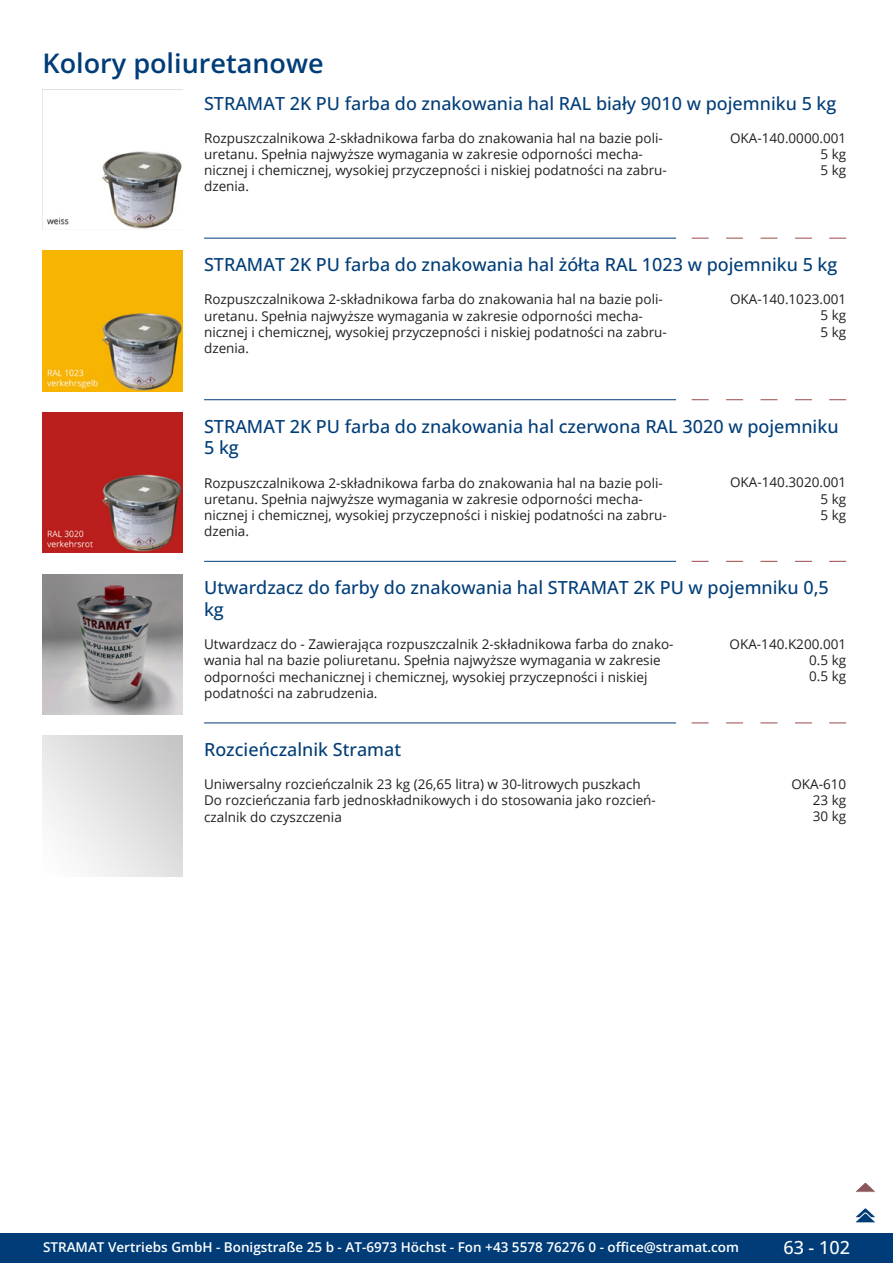
<style>
.page{position:relative;width:893px;height:1263px;background:#fff}
.page>*{position:absolute;margin:0;border:0;box-sizing:border-box;transform-origin:0 0}
.GruppeName{font:600 27px "Open Sans";color:#003d78}
.ArtikelName{font:500 18px/21.6px "Open Sans";color:#003d78}
.t1{font:500 18px "Open Sans";color:#fff}
.Beschreibung{font:13.5px/16.2px "Open Sans";color:#231f20}
.ArtikelNummer{font:13.5px "Open Sans";color:#231f20}
.t2{font:600 13.5px "Open Sans";color:#fff}
</style>
<div class="page">
<div style="left:0;top:1233px;width:893px;height:30px;background:#003d78"></div>
<img style="left:43px;top:89px;width:140px;height:141px">
<img style="left:43px;top:251px;width:140px;height:140px">
<svg style="left:692px;top:238px;width:17px;height:1px"></svg>
<svg style="left:726px;top:238px;width:17px;height:1px"></svg>
<svg style="left:760px;top:238px;width:17px;height:1px"></svg>
<svg style="left:795px;top:238px;width:17px;height:1px"></svg>
<svg style="left:829px;top:238px;width:17px;height:1px"></svg>
<hr style="left:204px;top:238px;width:472px;height:1px;background:#003d78">
<img style="left:43px;top:412px;width:140px;height:141px">
<svg style="left:692px;top:399px;width:17px;height:1px"></svg>
<svg style="left:726px;top:399px;width:17px;height:1px"></svg>
<svg style="left:760px;top:399px;width:17px;height:1px"></svg>
<svg style="left:795px;top:399px;width:17px;height:1px"></svg>
<svg style="left:829px;top:399px;width:17px;height:1px"></svg>
<hr style="left:204px;top:399px;width:472px;height:1px;background:#003d78">
<img style="left:43px;top:574px;width:140px;height:140px">
<svg style="left:692px;top:561px;width:17px;height:1px"></svg>
<svg style="left:726px;top:561px;width:17px;height:1px"></svg>
<svg style="left:760px;top:561px;width:17px;height:1px"></svg>
<svg style="left:795px;top:561px;width:17px;height:1px"></svg>
<svg style="left:829px;top:561px;width:17px;height:1px"></svg>
<hr style="left:204px;top:561px;width:472px;height:1px;background:#003d78">
<svg style="left:692px;top:723px;width:17px;height:1px"></svg>
<svg style="left:726px;top:723px;width:17px;height:1px"></svg>
<svg style="left:760px;top:723px;width:17px;height:1px"></svg>
<svg style="left:795px;top:723px;width:17px;height:1px"></svg>
<svg style="left:829px;top:723px;width:17px;height:1px"></svg>
<hr style="left:204px;top:723px;width:472px;height:1px;background:#003d78">
<svg style="left:856px;top:1183px;width:19px;height:9px"></svg>
<svg style="left:855px;top:1208px;width:21px;height:15px"></svg>
<p class="GruppeName" style="left:43px;top:44px;width:283px">Kolory poliuretanowe</p>
<p class="ArtikelName" style="left:204px;top:92px;width:634px">STRAMAT 2K PU farba do znakowania hal RAL biały 9010 w pojemniku 5 kg</p>
<p class="Beschreibung" style="left:204px;top:129px;width:463px">Rozpuszczalnikowa 2-składnikowa farba do znakowania hal na bazie poli&shy;uretanu. Spełnia najwyższe wymagania w zakresie odporności mecha&shy;nicznej i chemicznej, wysokiej przyczepności i niskiej podatności na zabru&shy;dzenia.</p>
<p class="ArtikelNummer" style="left:730px;top:128px;width:118px">OKA-140.0000.001</p>
<p class="ArtikelNummer" style="left:820px;top:145px;width:27px">5 kg</p>
<p class="ArtikelNummer" style="left:820px;top:161px;width:27px">5 kg</p>
<p class="ArtikelName" style="left:204px;top:253px;width:635px">STRAMAT 2K PU farba do znakowania hal żółta RAL 1023 w pojemniku 5 kg</p>
<p class="Beschreibung" style="left:204px;top:291px;width:463px">Rozpuszczalnikowa 2-składnikowa farba do znakowania hal na bazie poli&shy;uretanu. Spełnia najwyższe wymagania w zakresie odporności mecha&shy;nicznej i chemicznej, wysokiej przyczepności i niskiej podatności na zabru&shy;dzenia.</p>
<p class="ArtikelNummer" style="left:730px;top:290px;width:118px">OKA-140.1023.001</p>
<p class="ArtikelNummer" style="left:820px;top:306px;width:27px">5 kg</p>
<p class="ArtikelNummer" style="left:820px;top:322px;width:27px">5 kg</p>
<p class="ArtikelName" style="left:204px;top:415px;width:636px">STRAMAT 2K PU farba do znakowania hal czerwona RAL 3020 w pojemniku<br>5 kg</p>
<p class="Beschreibung" style="left:204px;top:474px;width:463px">Rozpuszczalnikowa 2-składnikowa farba do znakowania hal na bazie poli&shy;uretanu. Spełnia najwyższe wymagania w zakresie odporności mecha&shy;nicznej i chemicznej, wysokiej przyczepności i niskiej podatności na zabru&shy;dzenia.</p>
<p class="ArtikelNummer" style="left:730px;top:473px;width:118px">OKA-140.3020.001</p>
<p class="ArtikelNummer" style="left:820px;top:489px;width:27px">5 kg</p>
<p class="ArtikelNummer" style="left:820px;top:506px;width:27px">5 kg</p>
<p class="ArtikelName" style="left:204px;top:576px;width:626px">Utwardzacz do farby do znakowania hal STRAMAT 2K PU w pojemniku 0,5 kg</p>
<p class="Beschreibung" style="left:204px;top:636px;width:470px">Utwardzacz do - Zawierająca rozpuszczalnik 2-składnikowa farba do znako&shy;wania hal na bazie poliuretanu. Spełnia najwyższe wymagania w zakresie odporności mechanicznej i chemicznej, wysokiej przyczepności i niskiej podatności na zabrudzenia.</p>
<p class="ArtikelNummer" style="left:730px;top:635px;width:118px">OKA-140.K200.001</p>
<p class="ArtikelNummer" style="left:809px;top:651px;width:39px">0.5 kg</p>
<p class="ArtikelNummer" style="left:809px;top:667px;width:39px">0.5 kg</p>
<p class="ArtikelName" style="left:204px;top:738px;width:199px">Rozcieńczalnik Stramat</p>
<p class="Beschreibung" style="left:204px;top:776px;width:452px">Uniwersalny rozcieńczalnik 23 kg (26,65 litra) w 30-litrowych puszkach<br>Do rozcieńczania farb jednoskładnikowych i do stosowania jako rozcień&shy;czalnik do czyszczenia</p>
<p class="ArtikelNummer" style="left:791px;top:775px;width:56px">OKA-610</p>
<p class="ArtikelNummer" style="left:813px;top:791px;width:35px">23 kg</p>
<p class="ArtikelNummer" style="left:813px;top:807px;width:35px">30 kg</p>
<p class="t2" style="left:43px;top:1238px;width:698px">STRAMAT Vertriebs GmbH - Bonigstraße 25 b - AT-6973 Höchst - Fon +43 5578 76276 0 - office@stramat.com</p>
<h2 class="t1" style="left:783px;top:1234px;width:68px">63 - 102</h2>
</div>
